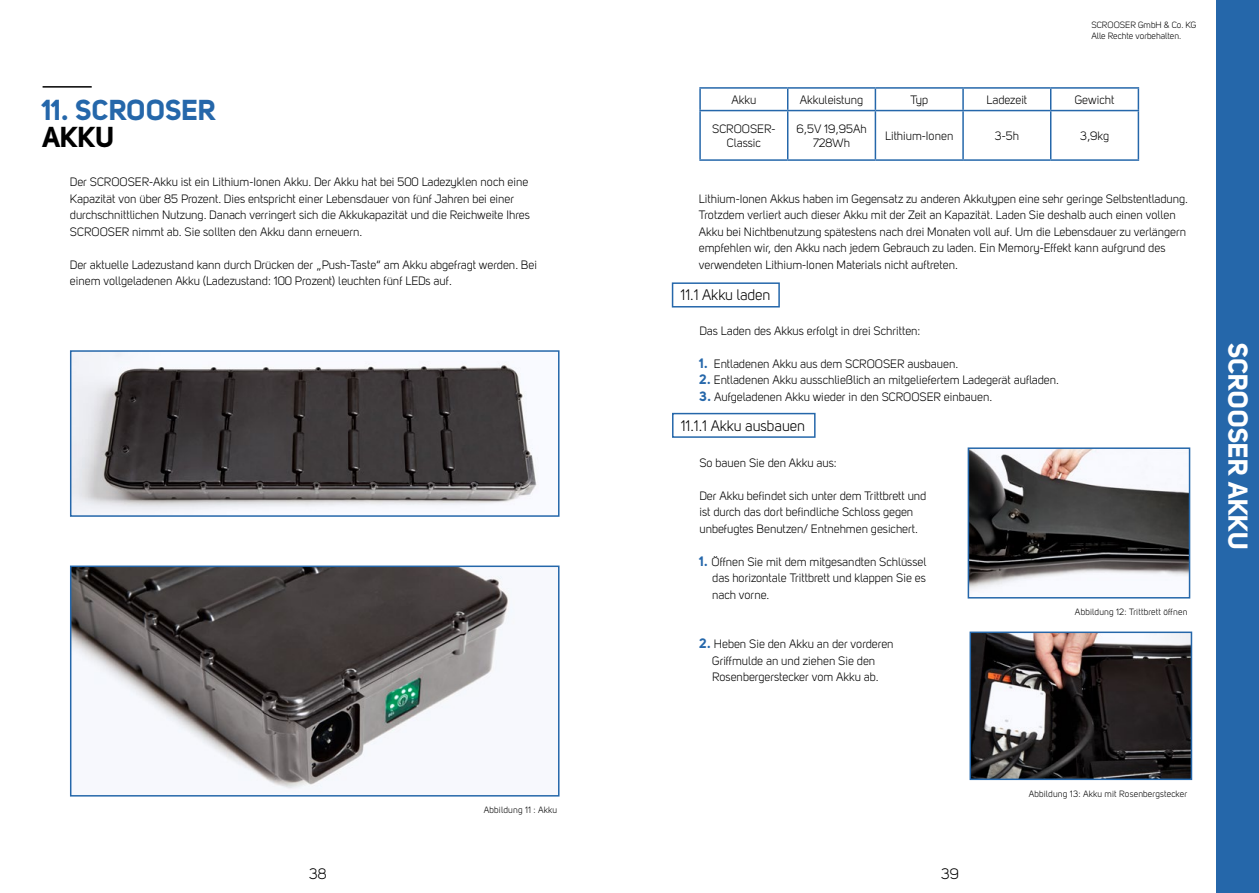
<style>
.page{position:relative;width:1259px;height:893px;background:#fff}
.page>*{position:absolute;margin:0;border:0;box-sizing:border-box;transform-origin:0 0}
.t1{font:28.5px "Uni Sans Bold";color:#2567aa}
.t2{font:28.5px "Uni Sans Bold";color:#000}
.t3{font:27px "Uni Sans Bold";color:#fff}
.t4{font:15px "Uni Sans Book";color:#000}
.t5{font:12px/16.5px "Uni Sans Book";color:#000}
.t6{font:9px "Uni Sans Book";letter-spacing:.02em;color:#000}
.t7{font:9px/10.8px "Uni Sans Book";color:#000}
.s1{font-family:"Uni Sans Bold";font-size:13.5px;color:#2567aa}
</style>
<div class="page">
<div style="left:1216px;top:0;width:43px;height:893px;background:#2567aa"></div>
<hr style="left:43px;top:86px;width:49px;height:2px;background:#000">
<img style="left:73px;top:353px;width:464px;height:161px">
<div style="left:70px;top:350px;width:489px;height:167px;border:2px solid #2567aa"></div>
<hr style="left:699px;top:87px;width:88px;height:2px;background:#2567aa">
<hr style="left:699px;top:89px;width:2px;height:21px;background:#2567aa">
<hr style="left:787px;top:87px;width:88px;height:2px;background:#2567aa">
<svg style="left:787px;top:89px;width:1px;height:21px"></svg>
<hr style="left:875px;top:87px;width:88px;height:2px;background:#2567aa">
<hr style="left:874px;top:89px;width:2px;height:21px;background:#2567aa">
<hr style="left:963px;top:87px;width:87px;height:2px;background:#2567aa">
<hr style="left:962px;top:89px;width:2px;height:21px;background:#2567aa">
<hr style="left:1050px;top:87px;width:89px;height:2px;background:#2567aa">
<svg style="left:1050px;top:89px;width:1px;height:21px"></svg>
<hr style="left:1137px;top:89px;width:2px;height:21px;background:#2567aa">
<hr style="left:699px;top:110px;width:88px;height:1px;background:#2567aa">
<hr style="left:699px;top:111px;width:2px;height:48px;background:#2567aa">
<hr style="left:787px;top:110px;width:88px;height:1px;background:#2567aa">
<hr style="left:787px;top:111px;width:1px;height:48px;background:#2567aa">
<hr style="left:875px;top:110px;width:88px;height:1px;background:#2567aa">
<hr style="left:874px;top:111px;width:2px;height:48px;background:#2567aa">
<hr style="left:963px;top:110px;width:87px;height:1px;background:#2567aa">
<hr style="left:962px;top:111px;width:2px;height:48px;background:#2567aa">
<hr style="left:1050px;top:110px;width:89px;height:1px;background:#2567aa">
<hr style="left:1050px;top:111px;width:1px;height:48px;background:#2567aa">
<hr style="left:1137px;top:111px;width:2px;height:48px;background:#2567aa">
<hr style="left:699px;top:159px;width:88px;height:2px;background:#2567aa">
<hr style="left:787px;top:159px;width:88px;height:2px;background:#2567aa">
<hr style="left:875px;top:159px;width:88px;height:2px;background:#2567aa">
<hr style="left:963px;top:159px;width:87px;height:2px;background:#2567aa">
<hr style="left:1050px;top:159px;width:89px;height:2px;background:#2567aa">
<img style="left:970px;top:450px;width:217px;height:141px">
<div style="left:967px;top:447px;width:223px;height:151px;border:2px solid #2567aa"></div>
<div style="left:672px;top:282px;width:108px;height:26px;border:2px solid #2567aa"></div>
<div style="left:672px;top:413px;width:143px;height:25px;border:2px solid #2567aa"></div>
<img style="left:73px;top:569px;width:441px;height:220px">
<div style="left:70px;top:566px;width:489px;height:230px;border:2px solid #2567aa"></div>
<img style="left:972px;top:635px;width:217px;height:142px">
<div style="left:969px;top:632px;width:223px;height:148px;border:2px solid #2567aa"></div>
<h1 class="t1" style="left:43px;top:93px;width:175px">11. SCROOSER</h1>
<h1 class="t2" style="left:43px;top:120px;width:74px">AKKU</h1>
<p class="t5" style="left:70px;top:174px;width:461px">Der SCROOSER-Akku ist ein Lithium-Ionen Akku. Der Akku hat bei 500 Ladezyklen noch eine Kapazität von über 85 Prozent. Dies entspricht einer Lebensdauer von fünf Jahren bei einer durchschnittlichen Nutzung. Danach verringert sich die Akkukapazität und die Reichweite Ihres SCROOSER nimmt ab. Sie sollten den Akku dann erneuern.</p>
<p class="t5" style="left:70px;top:256px;width:468px">Der aktuelle Ladezustand kann durch Drücken der „Push-Taste“ am Akku abgefragt werden. Bei einem vollgeladenen Akku (Ladezustand: 100 Prozent) leuchten fünf LEDs auf.</p>
<p class="t7" style="left:1091px;top:20px;width:107px">SCROOSER GmbH &amp; Co. KG<br>Alle Rechte vorbehalten.</p>
<p class="t5" style="left:731px;top:91px;width:26px">Akku</p>
<p class="t5" style="left:800px;top:91px;width:65px">Akkuleistung</p>
<p class="t5" style="left:910px;top:91px;width:19px">Typ</p>
<p class="t5" style="left:986px;top:91px;width:42px">Ladezeit</p>
<p class="t5" style="left:1075px;top:91px;width:41px">Gewicht</p>
<p class="t5" style="left:712px;top:121px;width:65px;line-height:14.4px;text-align:center">SCROOSER-<br>Classic</p>
<p class="t5" style="left:796px;top:122px;width:72px;line-height:13.4px;text-align:center">6,5V 19,95Ah<br>728Wh</p>
<p class="t5" style="left:885px;top:127px;width:70px">Lithium-Ionen</p>
<p class="t5" style="left:994px;top:127px;width:26px">3-5h</p>
<p class="t5" style="left:1080px;top:127px;width:30px">3,9kg</p>
<p class="t5" style="left:699px;top:190px;width:490px">Lithium-Ionen Akkus haben im Gegensatz zu anderen Akkutypen eine sehr geringe Selbstentladung.<br>Trotzdem verliert auch dieser Akku mit der Zeit an Kapazität. Laden Sie deshalb auch einen vollen Akku bei Nichtbenutzung spätestens nach drei Monaten voll auf. Um die Lebensdauer zu verlängern empfehlen wir, den Akku nach jedem Gebrauch zu laden. Ein Memory-Effekt kann aufgrund des verwendeten Lithium-Ionen Materials nicht auftreten.</p>
<p class="t4" style="left:680px;top:286px;width:92px">11.1 Akku laden</p>
<p class="t5" style="left:699px;top:322px;width:222px">Das Laden des Akkus erfolgt in drei Schritten:</p>
<p class="t5" style="left:699px;top:355px;width:260px"><span class="s1">1.</span> Entladenen Akku aus dem SCROOSER ausbauen.</p>
<p class="t5" style="left:699px;top:372px;width:361px"><span class="s1">2.</span> Entladenen Akku ausschließlich an mitgeliefertem Ladegerät aufladen.</p>
<p class="t5" style="left:699px;top:388px;width:294px"><span class="s1">3.</span> Aufgeladenen Akku wieder in den SCROOSER einbauen.</p>
<p class="t4" style="left:680px;top:417px;width:126px">11.1.1 Akku ausbauen</p>
<p class="t5" style="left:699px;top:454px;width:139px">So bauen Sie den Akku aus:</p>
<p class="t5" style="left:699px;top:487px;width:228px">Der Akku befindet sich unter dem Trittbrett und ist durch das dort befindliche Schloss gegen unbefugtes Benutzen/ Entnehmen gesichert.</p>
<p class="t5" style="left:712px;top:553px;width:216px;text-align:justify;text-indent:-13px"><span class="s1">1.</span> Öffnen Sie mit dem mitgesandten Schlüssel das horizontale Trittbrett und klappen Sie es nach vorne.</p>
<p class="t5" style="left:699px;top:636px;width:196px;text-align:center"><span class="s1">2.</span> Heben Sie den Akku an der vorderen<br>Griffmulde an und ziehen Sie den<br>Rosenbergerstecker vom Akku ab.</p>
<p class="t6" style="left:1075px;top:607px;width:114px">Abbildung 12: Trittbrett öffnen</p>
<h2 class="t3" style="left:1254px;top:343px;width:209px;rotate:90deg">SCROOSER AKKU</h2>
<p class="t6" style="left:484px;top:805px;width:75px">Abbildung 11 : Akku</p>
<p class="t4" style="left:309px;top:865px;width:19px">38</p>
<p class="t4" style="left:941px;top:865px;width:19px">39</p>
<p class="t6" style="left:1028px;top:788px;width:160px">Abbildung 13: Akku mit Rosenbergstecker</p>
</div>
